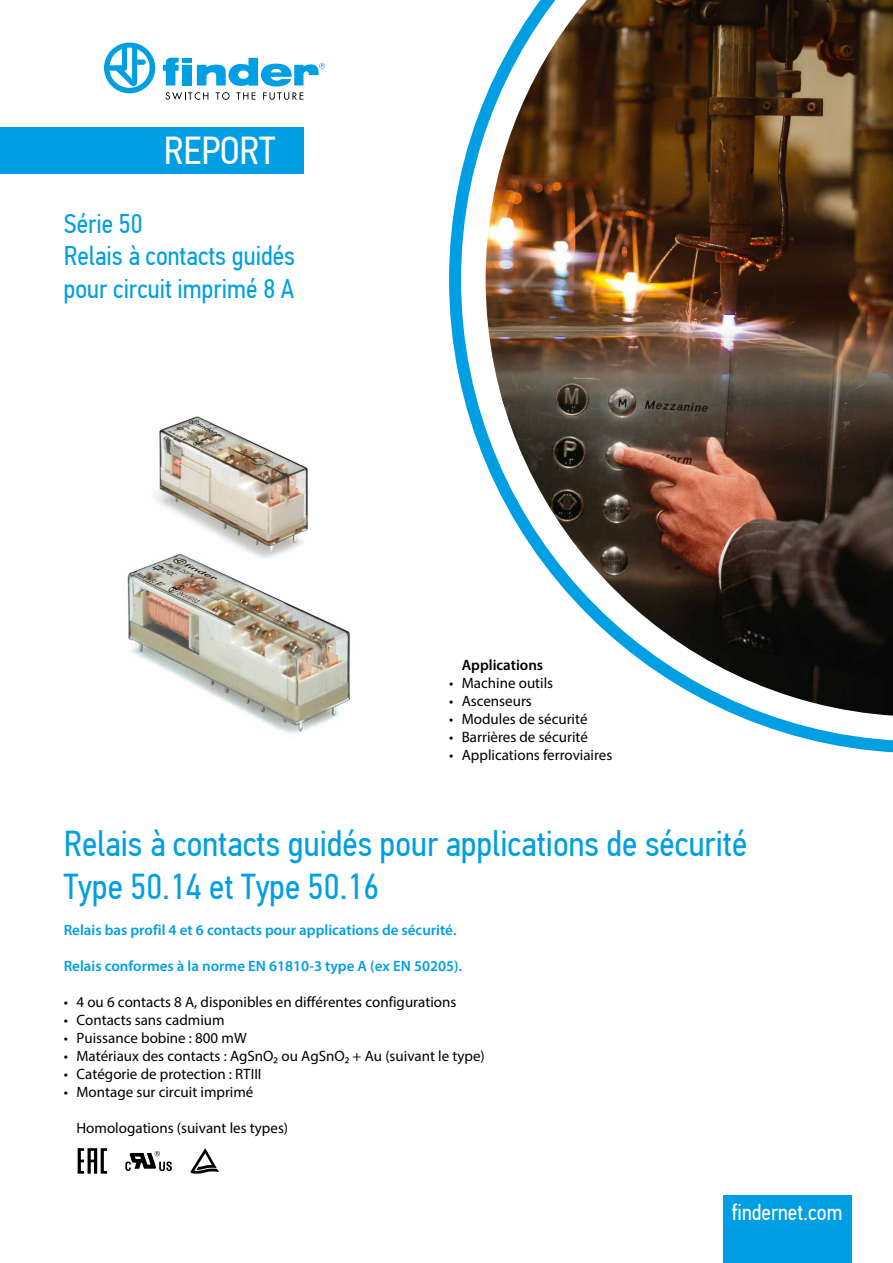
<style>
.page{position:relative;width:893px;height:1263px;background:#fff}
.page>*{position:absolute;margin:0;border:0;box-sizing:border-box;transform-origin:0 0}
.t1{font:39px "PF Din Text Cond Pro";color:#fff}
.t2{font:36px/43.2px "PF Din Text Cond Pro";color:#009fe3}
.t3{font:27px/32.4px "PF Din Text Cond Pro";color:#009fe3}
.t4{font:22.5px "PF Din Text Cond Pro";color:#fff}
.t5{font:15px "Myriad Pro";color:#000}
.t6{font:600 15px "Myriad Pro";color:#009fe3}
.t7{font:600 15px "Myriad Pro";color:#000}
</style>
<div class="page">
<img style="left:154px;top:416px;width:154px;height:133px">
<img style="left:127px;top:549px;width:223px;height:185px">
<svg style="left:125px;top:1151px;width:47px;height:20px"></svg>
<svg style="left:78px;top:1148px;width:29px;height:26px"></svg>
<svg style="left:190px;top:1148px;width:29px;height:26px"></svg>
<svg style="left:104px;top:43px;width:51px;height:50px"></svg>
<svg style="left:163px;top:58px;width:162px;height:42px"></svg>
<div style="left:723px;top:1195px;width:128px;height:68px;background:#009fe3"></div>
<div style="left:0;top:128px;width:304px;height:46px;background:#009fe3"></div>
<svg style="left:449px;top:96px;width:444px;height:657px"></svg>
<img style="left:486px;top:0;width:407px;height:227px">
<img style="left:486px;top:227px;width:407px;height:489px">
<h1 class="t1" style="left:164px;top:128px;width:113px">REPORT</h1>
<h3 class="t3" style="left:64px;top:207px;width:233px">Série 50<br>Relais à contacts guidés pour circuit imprimé 8 A</h3>
<p class="t7" style="left:462px;top:656px;width:83px">Applications</p>
<p class="t5" style="left:449px;top:674px;width:106px">• Machine outils</p>
<p class="t5" style="left:449px;top:692px;width:84px">• Ascenseurs</p>
<p class="t5" style="left:449px;top:710px;width:140px">• Modules de sécurité</p>
<p class="t5" style="left:449px;top:728px;width:140px">• Barrières de sécurité</p>
<p class="t5" style="left:449px;top:746px;width:165px">• Applications ferroviaires</p>
<h2 class="t2" style="left:64px;top:822px;width:685px">Relais à contacts guidés pour applications de sécurité<br>Type 50.14 et Type 50.16</h2>
<p class="t6" style="left:64px;top:921px;width:394px">Relais bas profil 4 et 6 contacts pour applications de sécurité.</p>
<p class="t6" style="left:64px;top:957px;width:400px">Relais conformes à la norme EN 61810-3 type A (ex EN 50205).</p>
<p class="t5" style="left:64px;top:993px;width:394px">• 4 ou 6 contacts 8 A, disponibles en différentes configurations</p>
<p class="t5" style="left:64px;top:1011px;width:162px">• Contacts sans cadmium</p>
<p class="t5" style="left:64px;top:1029px;width:184px">• Puissance bobine : 800 mW</p>
<p class="t5" style="left:64px;top:1047px;width:423px">• Matériaux des contacts : AgSnO₂ ou AgSnO₂ + Au (suivant le type)</p>
<p class="t5" style="left:64px;top:1065px;width:199px">• Catégorie de protection : RTIII</p>
<p class="t5" style="left:64px;top:1083px;width:191px">• Montage sur circuit imprimé</p>
<p class="t5" style="left:77px;top:1119px;width:213px">Homologations (suivant les types)</p>
<h3 class="t4" style="left:732px;top:1199px;width:112px">findernet.com</h3>
</div>
